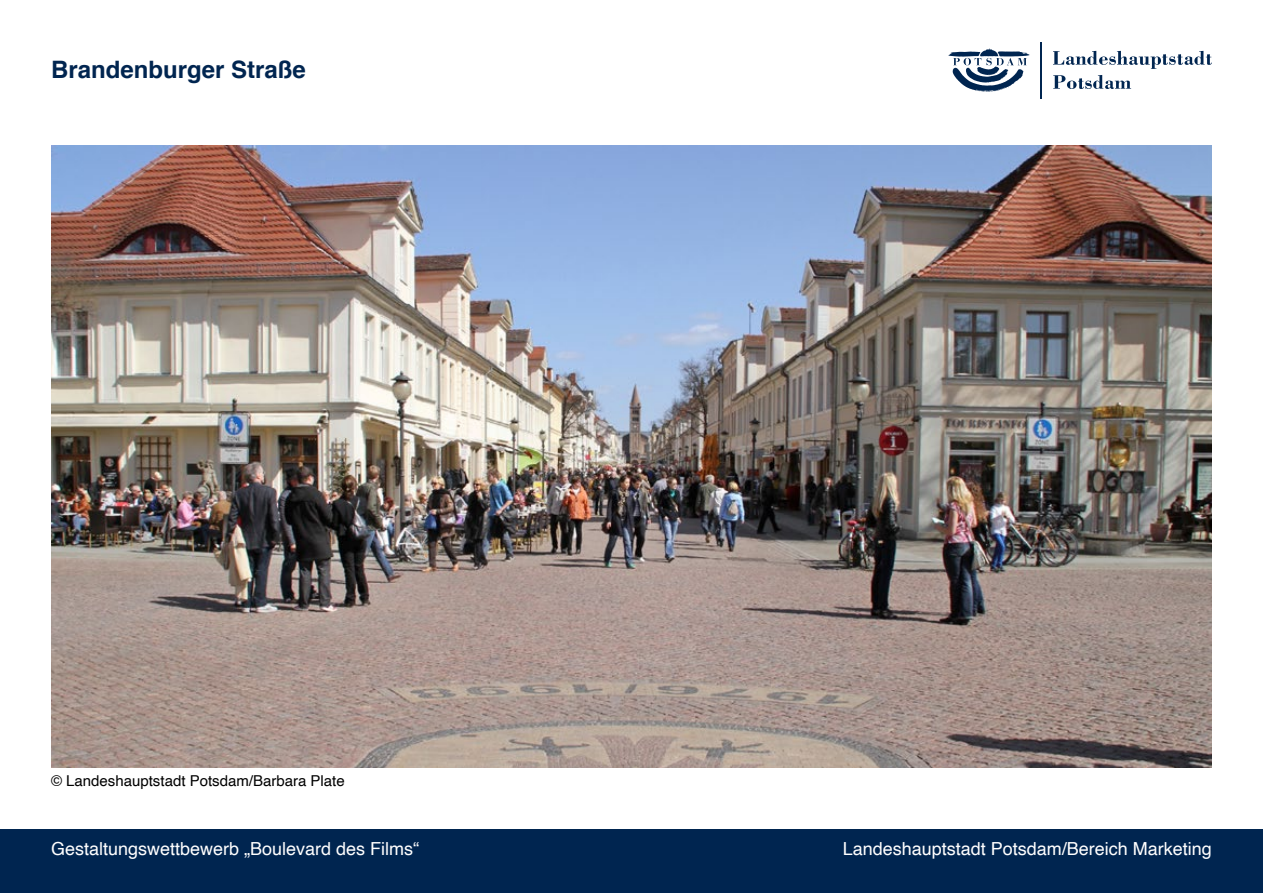
<style>
.page{position:relative;width:1263px;height:893px;background:#fff}
.page>*{position:absolute;margin:0;border:0;box-sizing:border-box;transform-origin:0 0}
.t1{font:700 24px "Helvetica";color:#002550}
.t2{font:18px "Helvetica";color:#fff}
.t3{font:15px "Helvetica";color:#000}
</style>
<div class="page">
<div style="left:0;top:829px;width:1263px;height:64px;background:#002550"></div>
<hr style="left:1040px;top:43px;width:1px;height:56px;background:#002550">
<svg style="left:948px;top:48px;width:81px;height:44px"></svg>
<svg style="left:1053px;top:51px;width:159px;height:18px"></svg>
<svg style="left:1053px;top:75px;width:78px;height:14px"></svg>
<img style="left:51px;top:145px;width:1161px;height:622px">
<h1 class="t1" style="left:51px;top:50px;width:256px">Brandenburger Straße</h1>
<p class="t3" style="left:51px;top:769px;width:295px">© Landeshauptstadt Potsdam/Barbara Plate</p>
<p class="t2" style="left:51px;top:834px;width:370px">Gestaltungswettbewerb „Boulevard des Films“</p>
<p class="t2" style="left:843px;top:834px;width:371px">Landeshauptstadt Potsdam/Bereich Marketing</p>
</div>
